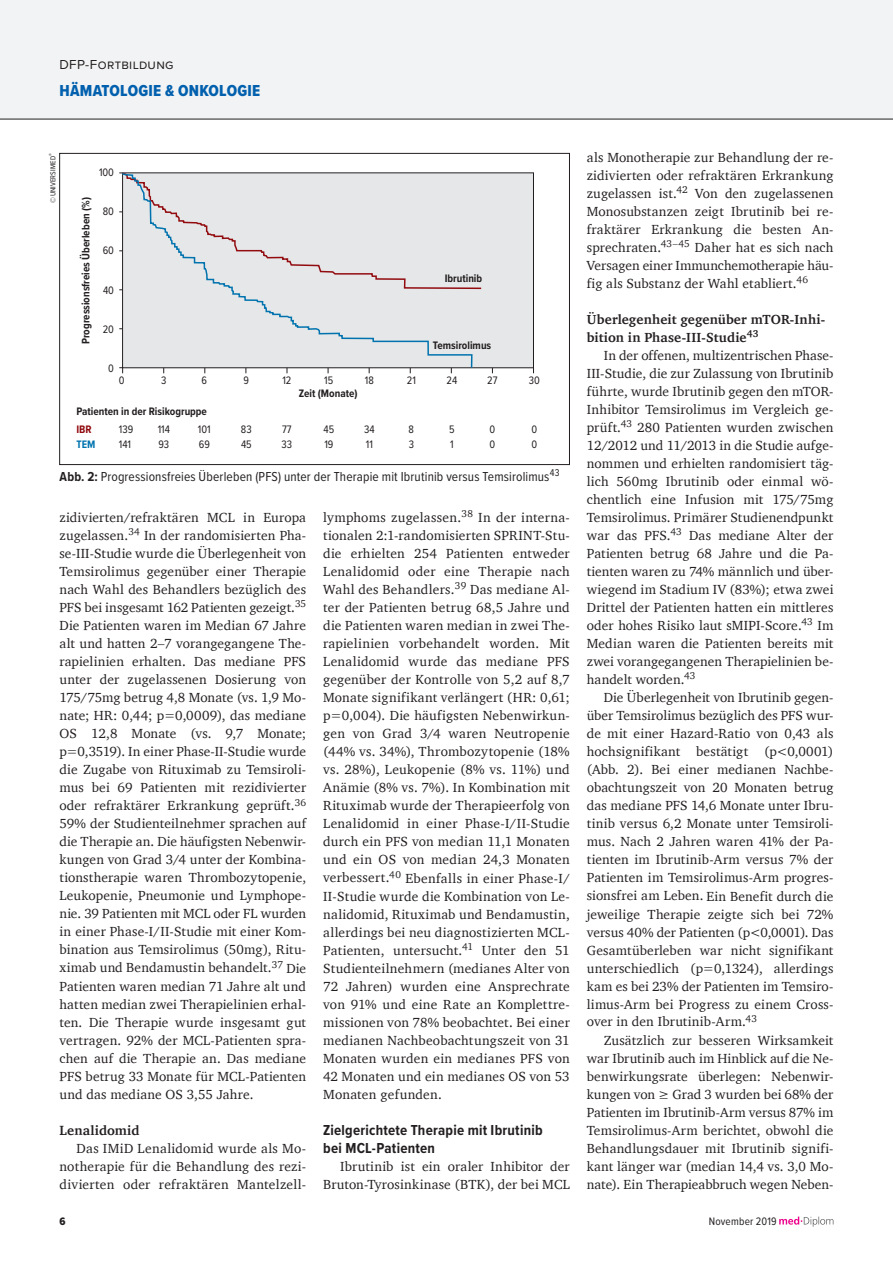
<style>
.page{position:relative;width:893px;height:1263px;background:#fff}
.page>*{position:absolute;margin:0;border:0;box-sizing:border-box;transform-origin:0 0}
.t1{font:16.5px "Proxima Nova Cond Extrabld";letter-spacing:.015em;color:#0160ae}
.t2{font:700 15px/18px "Proxima Nova Cond";letter-spacing:.015em;color:#231f20}
.t3{font:13.5px/18px "Charter";letter-spacing:.01em;color:#231f20;text-align:justify}
.t4{font:13.5px "Proxima Nova Cond";letter-spacing:.01em;color:#231f20}
.t5{font:700 13.5px/18px "Charter";letter-spacing:.01em;color:#231f20}
.t6{font:13.5px "Proxima Nova";letter-spacing:.025em;color:#231f20}
.t7{font:700 11.25px "Proxima Nova Cond";color:#231f20}
.t8{font:11.25px "Proxima Nova Cond";color:#231f20}
.t9{font:11.25px "Proxima Nova Cond";letter-spacing:.02em;color:#231f20}
.t10{font:700 11.25px "Proxima Nova Cond";color:#910b0f}
.t11{font:700 11.25px "Proxima Nova Cond";color:#0073ae}
.t12{font:11.25px "Proxima Nova Cond Extrabld";color:#231f20}
.t13{font:7.5px "Proxima Nova Cond";color:#231f20}
.s1{font-weight:700}
</style>
<div class="page">
<div style="left:0;top:0;width:893px;height:119px;background:#f2f3f4"></div>
<div style="left:59px;top:153px;width:511px;height:312px;border:1px solid #231f20"></div>
<div style="left:123px;top:173px;width:410px;height:195px;background:#e6e7e9"></div>
<svg style="left:120px;top:172px;width:353px;height:197px"></svg>
<svg style="left:779px;top:1216px;width:54px;height:11px"></svg>
<hr style="left:0;top:119px;width:893px;height:1px;background:#231f20">
<p class="t6" style="left:60px;top:54px;width:116px">DFP-Fortbildung</p>
<p class="t1" style="left:60px;top:78px;width:202px">HÄMATOLOGIE &amp; ONKOLOGIE</p>
<p class="t13" style="left:47px;top:203px;width:51px;rotate:-90deg">© UNIVERSIMED<sup>®</sup></p>
<p class="t8" style="left:99px;top:164px;width:17px">100</p>
<p class="t8" style="left:103px;top:203px;width:13px">80</p>
<p class="t8" style="left:103px;top:242px;width:13px">60</p>
<p class="t8" style="left:103px;top:282px;width:12px">40</p>
<p class="t8" style="left:103px;top:321px;width:13px">20</p>
<p class="t8" style="left:108px;top:360px;width:7px">0</p>
<p class="t7" style="left:77px;top:344px;width:148px;rotate:-90deg">Progressionsfreies Überleben (%)</p>
<p class="t7" style="left:445px;top:270px;width:39px">Ibrutinib</p>
<p class="t7" style="left:433px;top:337px;width:60px">Temsirolimus</p>
<p class="t8" style="left:119px;top:372px;width:7px">0</p>
<p class="t8" style="left:161px;top:372px;width:7px">3</p>
<p class="t8" style="left:202px;top:372px;width:7px">6</p>
<p class="t8" style="left:244px;top:372px;width:7px">9</p>
<p class="t8" style="left:282px;top:372px;width:11px">12</p>
<p class="t8" style="left:324px;top:372px;width:11px">15</p>
<p class="t8" style="left:365px;top:372px;width:11px">18</p>
<p class="t8" style="left:407px;top:372px;width:11px">21</p>
<p class="t8" style="left:446px;top:372px;width:12px">24</p>
<p class="t8" style="left:487px;top:372px;width:12px">27</p>
<p class="t8" style="left:529px;top:372px;width:13px">30</p>
<p class="t7" style="left:76px;top:403px;width:132px">Patienten in der Risikogruppe</p>
<p class="t7" style="left:299px;top:385px;width:60px">Zeit (Monate)</p>
<p class="t10" style="left:76px;top:421px;width:17px">IBR</p>
<p class="t11" style="left:76px;top:436px;width:21px">TEM</p>
<p class="t8" style="left:119px;top:421px;width:16px">139</p>
<p class="t8" style="left:158px;top:421px;width:14px">114</p>
<p class="t8" style="left:198px;top:421px;width:14px">101</p>
<p class="t8" style="left:241px;top:421px;width:12px">83</p>
<p class="t8" style="left:282px;top:421px;width:11px">77</p>
<p class="t8" style="left:323px;top:421px;width:12px">45</p>
<p class="t8" style="left:364px;top:421px;width:12px">34</p>
<p class="t8" style="left:409px;top:421px;width:7px">8</p>
<p class="t8" style="left:449px;top:421px;width:7px">5</p>
<p class="t8" style="left:489px;top:421px;width:7px">0</p>
<p class="t8" style="left:531px;top:421px;width:7px">0</p>
<p class="t8" style="left:119px;top:436px;width:14px">141</p>
<p class="t8" style="left:158px;top:436px;width:12px">93</p>
<p class="t8" style="left:199px;top:436px;width:13px">69</p>
<p class="t8" style="left:241px;top:436px;width:12px">45</p>
<p class="t8" style="left:282px;top:436px;width:12px">33</p>
<p class="t8" style="left:324px;top:436px;width:11px">19</p>
<p class="t8" style="left:366px;top:436px;width:9px">11</p>
<p class="t8" style="left:409px;top:436px;width:7px">3</p>
<p class="t8" style="left:450px;top:436px;width:5px">1</p>
<p class="t8" style="left:490px;top:436px;width:7px">0</p>
<p class="t8" style="left:531px;top:436px;width:7px">0</p>
<p class="t4" style="left:60px;top:467px;width:501px"><span class="s1">Abb. 2:</span> Progressionsfreies Überleben (PFS) unter der Therapie mit Ibrutinib versus Temsirolimus<sup>43</sup></p>
<p class="t3" style="left:60px;top:509px;width:248px">zidivierten/refraktären MCL in Europa zugelassen.<sup>34</sup> In der randomisierten Pha&shy;se-III-Studie wurde die Überlegenheit von Temsirolimus gegenüber einer Therapie nach Wahl des Behandlers bezüglich des PFS bei insgesamt 162 Patienten gezeigt.<sup>35<br></sup>Die Patienten waren im Median 67 Jahre alt und hatten 2–7 vorangegangene The&shy;rapielinien erhalten. Das mediane PFS unter der zugelassenen Dosierung von 175/75mg betrug 4,8 Monate (vs. 1,9 Mo&shy;nate; HR: 0,44; p=0,0009), das mediane OS 12,8 Monate (vs. 9,7 Monate; p=0,3519). In einer Phase-II-Studie wurde die Zugabe von Rituximab zu Temsiroli&shy;mus bei 69 Patienten mit rezidivierter oder refraktärer Erkrankung geprüft.<sup>36<br></sup>59% der Studienteilnehmer sprachen auf die Therapie an. Die häufigsten Nebenwir&shy;kungen von Grad 3/4 unter der Kombina&shy;tionstherapie waren Thrombozytopenie, Leukopenie, Pneumonie und Lymphope&shy;nie. 39 Patienten mit MCL oder FL wurden in einer Phase-I/II-Studie mit einer Kom&shy;bination aus Temsirolimus (50mg), Ritu&shy;ximab und Bendamustin behandelt.<sup>37</sup> Die Patienten waren median 71 Jahre alt und hatten median zwei Therapielinien erhal&shy;ten. Die Therapie wurde insgesamt gut vertragen. 92% der MCL-Patienten spra&shy;chen auf die Therapie an. Das mediane PFS betrug 33 Monate für MCL-Patienten und das mediane OS 3,55 Jahre.</p>
<p class="t5" style="left:60px;top:1121px;width:81px">Lenalidomid</p>
<p class="t3" style="left:60px;top:1139px;width:248px;text-indent:17px">Das IMiD Lenalidomid wurde als Mo&shy;notherapie für die Behandlung des rezi&shy;divierten oder refraktären Mantelzell-</p>
<p class="t3" style="left:323px;top:509px;width:248px">lymphoms zugelassen.<sup>38</sup> In der interna&shy;tionalen 2:1-randomisierten SPRINT-Stu&shy;die erhielten 254 Patienten entweder Lenalidomid oder eine Therapie nach Wahl des Behandlers.<sup>39</sup> Das mediane Al&shy;ter der Patienten betrug 68,5 Jahre und die Patienten waren median in zwei The&shy;rapielinien vorbehandelt worden. Mit Lenalidomid wurde das mediane PFS gegenüber der Kontrolle von 5,2 auf 8,7<br>Monate signifikant verlängert (HR: 0,61; p=0,004). Die häufigsten Nebenwirkun&shy;gen von Grad 3/4 waren Neutropenie (44% vs. 34%), Thrombozytopenie (18% vs. 28%), Leukopenie (8% vs. 11%) und Anämie (8% vs. 7%). In Kombination mit Rituximab wurde der Therapieerfolg von Lenalidomid in einer Phase-I/II-Studie durch ein PFS von median 11,1 Monaten und ein OS von median 24,3 Monaten verbessert.<sup>40</sup> Ebenfalls in einer Phase-I/ II-Studie wurde die Kombination von Le&shy;nalidomid, Rituximab und Bendamustin, allerdings bei neu diagnostizierten MCL-Patienten, untersucht.<sup>41</sup> Unter den 51<br>Studienteilnehmern (medianes Alter von 72 Jahren) wurden eine Ansprechrate von 91% und eine Rate an Komplettre&shy;missionen von 78% beobachtet. Bei einer medianen Nachbeobachtungszeit von 31<br>Monaten wurden ein medianes PFS von 42 Monaten und ein medianes OS von 53<br>Monaten gefunden.</p>
<p class="t2" style="left:323px;top:1120px;width:221px">Zielgerichtete Therapie mit Ibrutinib bei MCL-Patienten</p>
<p class="t3" style="left:323px;top:1157px;width:248px;text-align:right">Ibrutinib ist ein oraler Inhibitor der<br>Bruton-Tyrosinkinase (BTK), der bei MCL</p>
<p class="t3" style="left:587px;top:149px;width:248px">als Monotherapie zur Behandlung der re&shy;zidivierten oder refraktären Erkrankung zugelassen ist.<sup>42</sup> Von den zugelassenen Monosubstanzen zeigt Ibrutinib bei re&shy;fraktärer Erkrankung die besten An&shy;sprechraten.<sup>43–45</sup> Daher hat es sich nach Versagen einer Immunchemotherapie häu&shy;fig als Substanz der Wahl etabliert.<sup>46</sup></p>
<p class="t5" style="left:587px;top:311px;width:240px">Überlegenheit gegenüber mTOR-Inhi&shy;bition in Phase-III-Studie<sup>43</sup></p>
<p class="t3" style="left:587px;top:347px;width:248px;text-indent:17px">In der offenen, multizentrischen Phase-III-Studie, die zur Zulassung von Ibrutinib führte, wurde Ibrutinib gegen den mTOR-Inhibitor Temsirolimus im Vergleich ge&shy;prüft.<sup>43</sup> 280 Patienten wurden zwischen 12/2012 und 11/2013 in die Studie aufge&shy;nommen und erhielten randomisiert täg&shy;lich 560mg Ibrutinib oder einmal wö&shy;chentlich eine Infusion mit 175/75mg Temsirolimus. Primärer Studienendpunkt war das PFS.<sup>43</sup> Das mediane Alter der Patienten betrug 68 Jahre und die Pa&shy;tienten waren zu 74% männlich und über&shy;wiegend im Stadium IV (83%); etwa zwei Drittel der Patienten hatten ein mittleres oder hohes Risiko laut sMIPI-Score.<sup>43</sup> Im Median waren die Patienten bereits mit zwei vorangegangenen Therapielinien be&shy;handelt worden.<sup>43</sup></p>
<p class="t3" style="left:587px;top:689px;width:248px;text-indent:17px">Die Überlegenheit von Ibrutinib gegen&shy;über Temsirolimus bezüglich des PFS wur&shy;de mit einer Hazard-Ratio von 0,43 als hochsignifikant bestätigt (p&lt;0,0001) (Abb. 2). Bei einer medianen Nachbe&shy;obachtungszeit von 20 Monaten betrug das mediane PFS 14,6 Monate unter Ibru&shy;tinib versus 6,2 Monate unter Temsiroli&shy;mus. Nach 2 Jahren waren 41% der Pa&shy;tienten im Ibrutinib-Arm versus 7% der Patienten im Temsirolimus-Arm progres&shy;sionsfrei am Leben. Ein Benefit durch die jeweilige Therapie zeigte sich bei 72% versus 40% der Patienten (p&lt;0,0001). Das Gesamtüberleben war nicht signifikant unterschiedlich (p=0,1324), allerdings kam es bei 23% der Patienten im Temsiro&shy;limus-Arm bei Progress zu einem Cross&shy;over in den Ibrutinib-Arm.<sup>43</sup></p>
<p class="t3" style="left:587px;top:1031px;width:248px;text-indent:17px">Zusätzlich zur besseren Wirksamkeit war Ibrutinib auch im Hinblick auf die Ne&shy;benwirkungsrate überlegen: Nebenwir&shy;kungen von ≥ Grad 3 wurden bei 68% der Patienten im Ibrutinib-Arm versus 87% im Temsirolimus-Arm berichtet, obwohl die Behandlungsdauer mit Ibrutinib signifi&shy;kant länger war (median 14,4 vs. 3,0 Mo&shy;nate). Ein Therapieabbruch wegen Neben-</p>
<p class="t12" style="left:60px;top:1212px;width:8px">6</p>
<p class="t9" style="left:709px;top:1212px;width:70px">November 2019</p>
</div>
